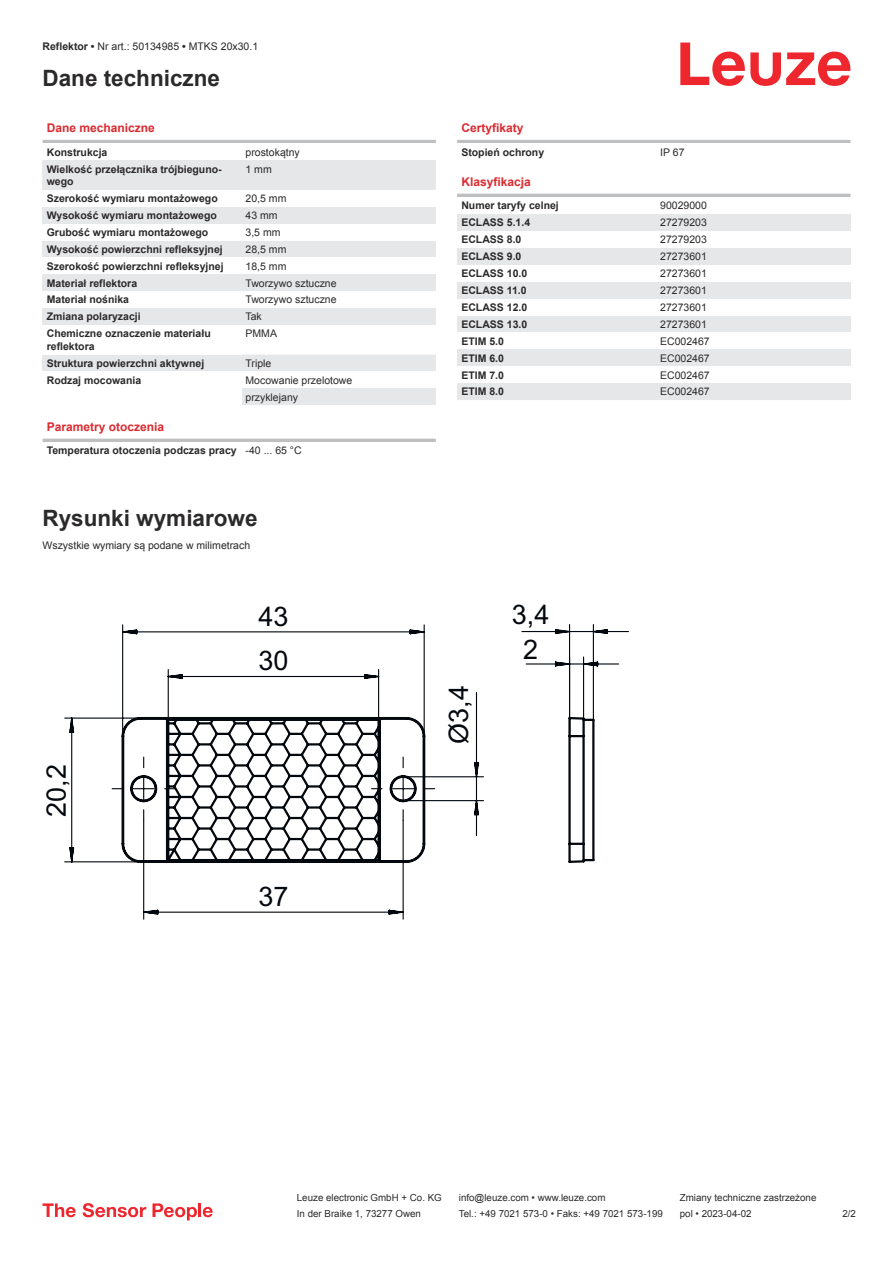
<style>
.page{position:relative;width:893px;height:1263px;background:#fff}
.page>*{position:absolute;margin:0;border:0;box-sizing:border-box;transform-origin:0 0}
.t1{font:27px "Arial";color:#04080f}
.t2{font:700 22.5px "Arial";color:#2b292a}
.t3{font:700 12px "Arial";color:#db2a30}
.t4{font:700 10.5px/12.6px "Arial";color:#2b292a}
.t5{font:10.5px/17px "Arial";color:#2b292a}
.t6{font:9.75px "Arial";color:#2b292a}
.s1{font-weight:700}
.s2{font-weight:400}
</style>
<div class="page">
<svg style="left:680px;top:43px;width:170px;height:43px"></svg>
<div style="left:242px;top:177px;width:194px;height:13px;background:#e6e7e9"></div>
<hr style="left:43px;top:140px;width:393px;height:3px;background:#bdbfc1">
<div style="left:43px;top:160px;width:199px;height:30px;background:#e6e7e9"></div>
<div style="left:242px;top:160px;width:194px;height:17px;background:#e6e7e9"></div>
<div style="left:43px;top:207px;width:199px;height:17px;background:#e6e7e9"></div>
<div style="left:242px;top:207px;width:194px;height:17px;background:#e6e7e9"></div>
<div style="left:43px;top:241px;width:199px;height:16px;background:#e6e7e9"></div>
<div style="left:242px;top:241px;width:194px;height:16px;background:#e6e7e9"></div>
<div style="left:43px;top:274px;width:199px;height:17px;background:#e6e7e9"></div>
<div style="left:242px;top:274px;width:194px;height:17px;background:#e6e7e9"></div>
<div style="left:43px;top:308px;width:199px;height:17px;background:#e6e7e9"></div>
<div style="left:242px;top:308px;width:194px;height:17px;background:#e6e7e9"></div>
<div style="left:43px;top:355px;width:199px;height:16px;background:#e6e7e9"></div>
<div style="left:242px;top:355px;width:194px;height:16px;background:#e6e7e9"></div>
<div style="left:242px;top:388px;width:194px;height:17px;background:#e6e7e9"></div>
<hr style="left:43px;top:439px;width:393px;height:3px;background:#bdbfc1">
<hr style="left:457px;top:140px;width:393px;height:3px;background:#bdbfc1">
<hr style="left:457px;top:194px;width:393px;height:3px;background:#bdbfc1">
<div style="left:457px;top:214px;width:200px;height:17px;background:#e6e7e9"></div>
<div style="left:657px;top:214px;width:193px;height:17px;background:#e6e7e9"></div>
<div style="left:457px;top:248px;width:200px;height:17px;background:#e6e7e9"></div>
<div style="left:657px;top:248px;width:193px;height:17px;background:#e6e7e9"></div>
<div style="left:457px;top:282px;width:200px;height:17px;background:#e6e7e9"></div>
<div style="left:657px;top:282px;width:193px;height:17px;background:#e6e7e9"></div>
<div style="left:457px;top:316px;width:200px;height:16px;background:#e6e7e9"></div>
<div style="left:657px;top:316px;width:193px;height:16px;background:#e6e7e9"></div>
<div style="left:457px;top:349px;width:200px;height:17px;background:#e6e7e9"></div>
<div style="left:657px;top:349px;width:193px;height:17px;background:#e6e7e9"></div>
<div style="left:457px;top:383px;width:200px;height:17px;background:#e6e7e9"></div>
<div style="left:657px;top:383px;width:193px;height:17px;background:#e6e7e9"></div>
<svg style="left:43px;top:1203px;width:33px;height:14px"></svg>
<svg style="left:83px;top:1203px;width:63px;height:14px"></svg>
<svg style="left:153px;top:1203px;width:44px;height:17px"></svg>
<hr style="left:198px;top:1203px;width:3px;height:14px;background:#ed272d">
<svg style="left:203px;top:1207px;width:10px;height:10px"></svg>
<svg style="left:64px;top:717px;width:507px;height:203px"></svg>
<svg style="left:111px;top:624px;width:518px;height:197px"></svg>
<p class="t5" style="left:43px;top:39px;width:217px"><span class="s1">Reflektor •</span> Nr art.: 50134985 <span class="s1">•</span> MTKS 20x30.1</p>
<h2 class="t2" style="left:43px;top:70px;width:179px">Dane techniczne</h2>
<p class="t3" style="left:47px;top:123px;width:110px">Dane mechaniczne</p>
<p class="t4" style="left:47px;top:147px;width:62px">Konstrukcja</p>
<p class="t5" style="left:246px;top:143px;width:56px">prostokątny</p>
<p class="t4" style="left:47px;top:163px;width:176px">Wielkość przełącznika trójbieguno&shy;wego</p>
<p class="t5" style="left:246px;top:161px;width:28px">1 mm</p>
<p class="t4" style="left:47px;top:192px;width:172px">Szerokość wymiaru montażowego</p>
<p class="t5" style="left:246px;top:191px;width:42px">20,5 mm</p>
<p class="t4" style="left:47px;top:209px;width:172px">Wysokość wymiaru montażowego</p>
<p class="t5" style="left:246px;top:208px;width:34px">43 mm</p>
<p class="t4" style="left:47px;top:226px;width:163px">Grubość wymiaru montażowego</p>
<p class="t5" style="left:246px;top:225px;width:37px">3,5 mm</p>
<p class="t4" style="left:47px;top:243px;width:178px">Wysokość powierzchni refleksyjnej</p>
<p class="t5" style="left:246px;top:242px;width:42px">28,5 mm</p>
<p class="t4" style="left:47px;top:260px;width:178px">Szerokość powierzchni refleksyjnej</p>
<p class="t5" style="left:246px;top:258px;width:42px">18,5 mm</p>
<p class="t4" style="left:47px;top:277px;width:92px">Materiał reflektora</p>
<p class="t5" style="left:246px;top:275px;width:93px">Tworzywo sztuczne</p>
<p class="t4" style="left:47px;top:294px;width:84px">Materiał nośnika</p>
<p class="t5" style="left:246px;top:292px;width:93px">Tworzywo sztuczne</p>
<p class="t4" style="left:47px;top:310px;width:95px">Zmiana polaryzacji</p>
<p class="t5" style="left:246px;top:309px;width:18px">Tak</p>
<p class="t4" style="left:47px;top:327px;width:165px">Chemiczne oznaczenie materiału reflektora</p>
<p class="t5" style="left:246px;top:326px;width:33px">PMMA</p>
<p class="t4" style="left:47px;top:357px;width:159px">Struktura powierzchni aktywnej</p>
<p class="t5" style="left:246px;top:356px;width:27px">Triple</p>
<p class="t4" style="left:47px;top:375px;width:96px">Rodzaj mocowania</p>
<p class="t5" style="left:246px;top:372px;width:108px">Mocowanie przelotowe przyklejany</p>
<p class="t3" style="left:47px;top:422px;width:119px">Parametry otoczenia</p>
<p class="t4" style="left:47px;top:444px;width:256px">Temperatura otoczenia podczas pracy <span class="s2">-40 ... 65 °C</span></p>
<h2 class="t2" style="left:43px;top:510px;width:217px">Rysunki wymiarowe</h2>
<p class="t5" style="left:43px;top:537px;width:209px">Wszystkie wymiary są podane w milimetrach</p>
<h1 class="t1" style="left:258px;top:606px;width:32px">43</h1>
<h1 class="t1" style="left:46px;top:817px;width:54px;rotate:-90deg">20,2</h1>
<h1 class="t1" style="left:258px;top:650px;width:32px">30</h1>
<h1 class="t1" style="left:258px;top:886px;width:32px">37</h1>
<p class="t3" style="left:461px;top:123px;width:64px">Certyfikaty</p>
<p class="t4" style="left:461px;top:146px;width:84px">Stopień ochrony</p>
<p class="t5" style="left:660px;top:144px;width:26px">IP 67</p>
<p class="t3" style="left:461px;top:177px;width:71px">Klasyfikacja</p>
<p class="t4" style="left:461px;top:200px;width:99px">Numer taryfy celnej</p>
<p class="t5" style="left:660px;top:198px;width:48px">90029000</p>
<p class="t4" style="left:461px;top:217px;width:70px">ECLASS 5.1.4</p>
<p class="t5" style="left:660px;top:215px;width:48px">27279203</p>
<p class="t4" style="left:461px;top:234px;width:62px">ECLASS 8.0</p>
<p class="t5" style="left:660px;top:232px;width:48px">27279203</p>
<p class="t4" style="left:461px;top:251px;width:62px">ECLASS 9.0</p>
<p class="t5" style="left:660px;top:249px;width:48px">27273601</p>
<p class="t4" style="left:461px;top:268px;width:67px">ECLASS 10.0</p>
<p class="t5" style="left:660px;top:266px;width:48px">27273601</p>
<p class="t4" style="left:461px;top:285px;width:67px">ECLASS 11.0</p>
<p class="t5" style="left:660px;top:283px;width:48px">27273601</p>
<p class="t4" style="left:461px;top:302px;width:67px">ECLASS 12.0</p>
<p class="t5" style="left:660px;top:300px;width:48px">27273601</p>
<p class="t4" style="left:461px;top:319px;width:67px">ECLASS 13.0</p>
<p class="t5" style="left:660px;top:317px;width:48px">27273601</p>
<p class="t4" style="left:461px;top:336px;width:44px">ETIM 5.0</p>
<p class="t5" style="left:660px;top:333px;width:51px">EC002467</p>
<p class="t4" style="left:461px;top:353px;width:44px">ETIM 6.0</p>
<p class="t5" style="left:660px;top:350px;width:51px">EC002467</p>
<p class="t4" style="left:461px;top:369px;width:44px">ETIM 7.0</p>
<p class="t5" style="left:660px;top:367px;width:51px">EC002467</p>
<p class="t4" style="left:461px;top:386px;width:44px">ETIM 8.0</p>
<p class="t5" style="left:660px;top:384px;width:51px">EC002467</p>
<h1 class="t1" style="left:512px;top:604px;width:39px">3,4</h1>
<h1 class="t1" style="left:448px;top:744px;width:60px;rotate:-90deg">Ø3,4</h1>
<h1 class="t1" style="left:523px;top:639px;width:17px">2</h1>
<p class="t6" style="left:297px;top:1194px;width:146px">Leuze electronic GmbH + Co. KG</p>
<p class="t6" style="left:459px;top:1194px;width:148px">info@leuze.com • www.leuze.com</p>
<p class="t6" style="left:680px;top:1191px;width:138px">Zmiany techniczne zastrzeżone</p>
<p class="t6" style="left:297px;top:1210px;width:126px">In der Braike 1, 73277 Owen</p>
<p class="t6" style="left:459px;top:1210px;width:205px">Tel.: +49 7021 573-0 • Faks: +49 7021 573-199</p>
<p class="t6" style="left:680px;top:1210px;width:73px">pol • 2023-04-02</p>
<p class="t6" style="left:842px;top:1210px;width:15px">2 /2</p>
</div>
